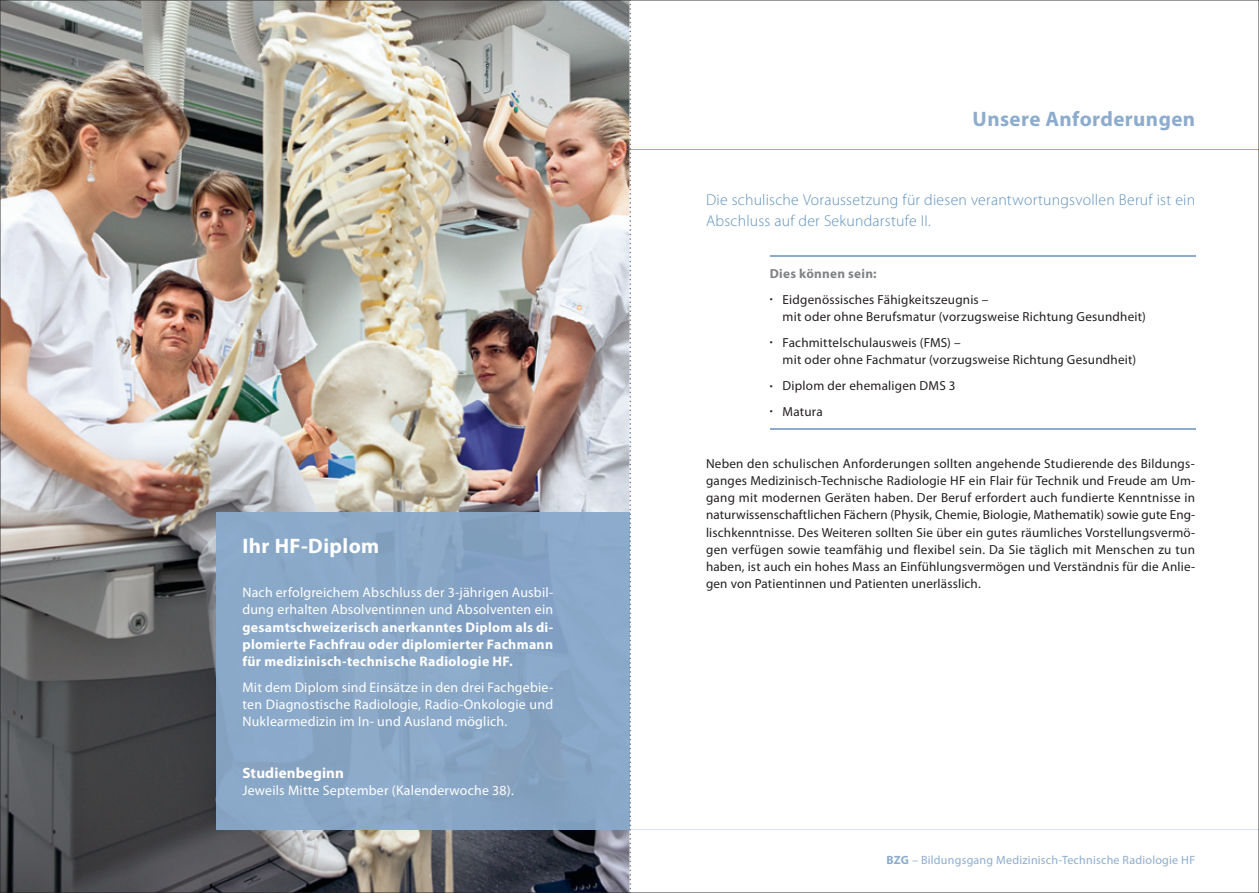
<style>
.page{position:relative;width:1259px;height:893px;background:#fff}
.page>*{position:absolute;margin:0;border:0;box-sizing:border-box;transform-origin:0 0}
.t1{font:700 21px "Myriad Pro";letter-spacing:.02em;color:#8daccd}
.t2{font:700 21px "Myriad Pro";letter-spacing:.02em;color:#fff}
.t3{font:300 15.75px/21.6px "Myriad Pro";letter-spacing:.015em;color:#5f91bb}
.t4{font:700 15px "Myriad Pro";letter-spacing:.01em;color:#fff}
.t5{font:13.8px/17.2px "Myriad Pro";letter-spacing:.015em;color:#fff}
.t6{font:700 13.8px/17.2px "Myriad Pro";letter-spacing:.025em;color:#fff;text-align:justify}
.t7{font:13.2px/17.2px "Myriad Pro";letter-spacing:.015em;color:#231f20}
.t8{font:700 13.2px "Myriad Pro";letter-spacing:.02em;color:#808285}
.t9{font:12px "Myriad Pro";letter-spacing:.02em;color:#8daccd}
.s1{font-size:10.5px}
.s2{font-weight:700}
</style>
<div class="page">
<img style="left:0;top:0;width:1259px;height:893px">
<h1 class="t2" style="left:242px;top:533px;width:138px">Ihr HF-Diplom</h1>
<p class="t5" style="left:242px;top:584px;width:312px">Nach erfolgreichem Abschluss der 3-jährigen Ausbil&shy;dung erhalten Absolventinnen und Absolventen ein</p>
<p class="t6" style="left:242px;top:618px;width:312px">gesamtschweizerisch anerkanntes Diplom als di&shy;plomierte Fachfrau oder diplomierter Fachmann für medizinisch-technische Radiologie HF.</p>
<p class="t5" style="left:242px;top:678px;width:312px;text-align:justify">Mit dem Diplom sind Einsätze in den drei Fachgebie&shy;ten Diagnostische Radiologie, Radio-Onkologie und Nuklearmedizin im In- und Ausland möglich.</p>
<p class="t4" style="left:242px;top:763px;width:103px">Studienbeginn</p>
<p class="t5" style="left:242px;top:782px;width:273px">Jeweils Mitte September (Kalenderwoche 38).</p>
<h1 class="t1" style="left:972px;top:106px;width:224px">Unsere Anforderungen</h1>
<p class="t3" style="left:706px;top:189px;width:490px">Die schulische Voraussetzung für diesen verantwortungsvollen Beruf ist ein<br>Abschluss auf der Sekundarstufe II.</p>
<p class="t8" style="left:770px;top:265px;width:108px">Dies können sein:</p>
<p class="t7" style="left:782px;top:291px;width:365px;text-indent:-13px"><span class="s1">•</span> Eidgenössisches Fähigkeitszeugnis –<br>mit oder ohne Berufsmatur (vorzugsweise Richtung Gesundheit)</p>
<p class="t7" style="left:782px;top:334px;width:355px;text-indent:-13px"><span class="s1">•</span> Fachmittelschulausweis (FMS) –<br>mit oder ohne Fachmatur (vorzugsweise Richtung Gesundheit)</p>
<p class="t7" style="left:770px;top:377px;width:187px"><span class="s1">•</span> Diplom der ehemaligen DMS 3</p>
<p class="t7" style="left:770px;top:403px;width:54px"><span class="s1">•</span> Matura</p>
<p class="t7" style="left:706px;top:454px;width:491px;text-align:justify">Neben den schulischen Anforderungen sollten angehende Studierende des Bildungs&shy;ganges Medizinisch-Technische Radiologie HF ein Flair für Technik und Freude am Um&shy;gang mit modernen Geräten haben. Der Beruf erfordert auch fundierte Kenntnisse in naturwissenschaftlichen Fächern (Physik, Chemie, Biologie, Mathematik) sowie gute Eng&shy;lischkenntnisse. Des Weiteren sollten Sie über ein gutes räumliches Vorstellungsvermö&shy;gen verfügen sowie teamfähig und flexibel sein. Da Sie täglich mit Menschen zu tun haben, ist auch ein hohes Mass an Einfühlungsvermögen und Verständnis für die Anlie&shy;gen von Patientinnen und Patienten unerlässlich.</p>
<p class="t9" style="left:886px;top:853px;width:310px"><span class="s2">BZG</span> – Bildungsgang Medizinisch-Technische Radiologie HF</p>
</div>
